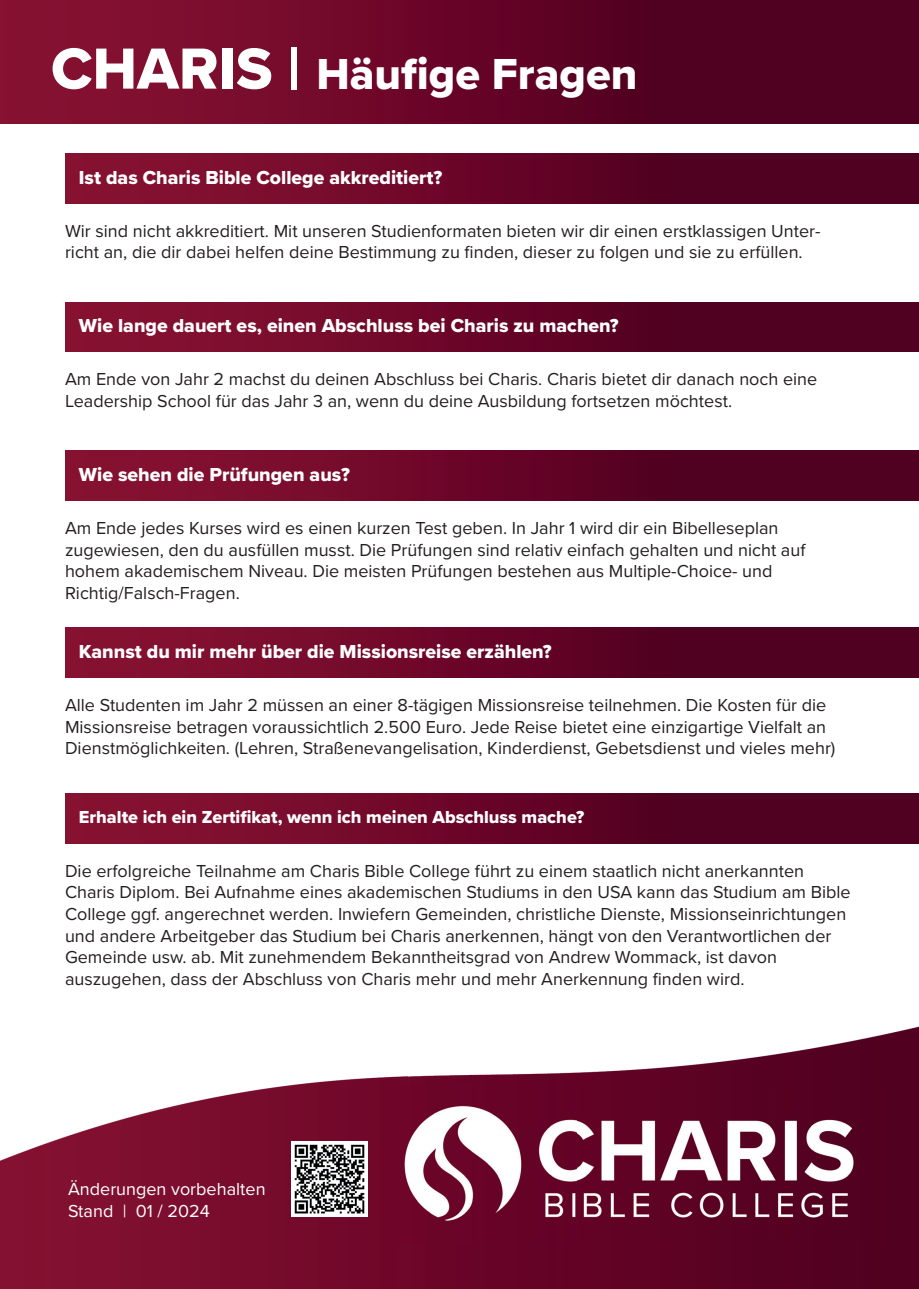
<style>
.page{position:relative;width:919px;height:1289px;background:#fff}
.page>*{position:absolute;margin:0;border:0;box-sizing:border-box;transform-origin:0 0}
.t1{font:45px "Proxima Nova Extrabld";color:#fff}
.t2{font:19.5px "Proxima Nova Extrabld";color:#fff}
.t3{font:18px/21.6px "Proxima Nova";color:#231f20}
.t4{font:18px "Proxima Nova Extrabld";color:#fff}
.t5{font:18px/21.6px "Proxima Nova";color:#fff}
.s1{font-size:60px}
</style>
<div class="page">
<div style="left:0;top:0;width:918px;height:123px;background:linear-gradient(to right,#891132,#45001c)"></div>
<img style="left:0;top:1076px;width:408px;height:212px">
<img style="left:408px;top:1026px;width:510px;height:68px">
<div style="left:868px;top:1094px;width:50px;height:194px;background:#510020"></div>
<img style="left:408px;top:1242px;width:460px;height:46px">
<img style="left:368px;top:1084px;width:525px;height:158px">
<div style="left:65px;top:153px;width:853px;height:50px;background:linear-gradient(to right,#8a1132,#45001c)"></div>
<div style="left:65px;top:302px;width:853px;height:49px;background:linear-gradient(to right,#8a1132,#45001c)"></div>
<div style="left:65px;top:450px;width:853px;height:50px;background:linear-gradient(to right,#8a1132,#45001c)"></div>
<div style="left:65px;top:628px;width:853px;height:49px;background:linear-gradient(to right,#8a1132,#45001c)"></div>
<div style="left:65px;top:793px;width:853px;height:50px;background:linear-gradient(to right,#8a1132,#45001c)"></div>
<img style="left:291px;top:1141px;width:76px;height:75px">
<h1 class="t1" style="left:51px;top:40px;width:588px"><span class="s1">CHARIS |</span> Häufige Fragen</h1>
<p class="t2" style="left:79px;top:163px;width:365px">Ist das Charis Bible College akkreditiert?</p>
<p class="t3" style="left:65px;top:219px;width:757px">Wir sind nicht akkreditiert. Mit unseren Studienformaten bieten wir dir einen erstklassigen Unter&shy;richt an, die dir dabei helfen deine Bestimmung zu finden, dieser zu folgen und sie zu erfüllen.</p>
<p class="t2" style="left:79px;top:311px;width:541px">Wie lange dauert es, einen Abschluss bei Charis zu machen?</p>
<p class="t3" style="left:65px;top:368px;width:753px">Am Ende von Jahr 2 machst du deinen Abschluss bei Charis. Charis bietet dir danach noch eine<br>Leadership School für das Jahr 3 an, wenn du deine Ausbildung fortsetzen möchtest.</p>
<p class="t2" style="left:79px;top:460px;width:272px">Wie sehen die Prüfungen aus?</p>
<p class="t3" style="left:65px;top:516px;width:742px">Am Ende jedes Kurses wird es einen kurzen Test geben. In Jahr 1 wird dir ein Bibelleseplan zugewiesen, den du ausfüllen musst. Die Prüfungen sind relativ einfach gehalten und nicht auf hohem akademischem Niveau. Die meisten Prüfungen bestehen aus Multiple-Choice- und Richtig/Falsch-Fragen.</p>
<p class="t2" style="left:79px;top:637px;width:474px">Kannst du mir mehr über die Missionsreise erzählen?</p>
<p class="t3" style="left:65px;top:693px;width:771px">Alle Studenten im Jahr 2 müssen an einer 8-tägigen Missionsreise teilnehmen. Die Kosten für die<br>Missionsreise betragen voraussichtlich 2.500 Euro. Jede Reise bietet eine einzigartige Vielfalt an<br>Dienstmöglichkeiten. (Lehren, Straßenevangelisation, Kinderdienst, Gebetsdienst und vieles mehr)</p>
<p class="t4" style="left:79px;top:803px;width:506px">Erhalte ich ein Zertifikat, wenn ich meinen Abschluss mache?</p>
<p class="t3" style="left:65px;top:859px;width:787px">Die erfolgreiche Teilnahme am Charis Bible College führt zu einem staatlich nicht anerkannten Charis Diplom. Bei Aufnahme eines akademischen Studiums in den USA kann das Studium am Bible College ggf. angerechnet werden. Inwiefern Gemeinden, christliche Dienste, Missionseinrichtungen und andere Arbeitgeber das Studium bei Charis anerkennen, hängt von den Verantwortlichen der Gemeinde usw. ab. Mit zunehmendem Bekanntheitsgrad von Andrew Wommack, ist davon auszugehen, dass der Abschluss von Charis mehr und mehr Anerkennung finden wird.</p>
<p class="t5" style="left:68px;top:1177px;width:199px">Änderungen vorbehalten<br>Stand | 01 / 2024</p>
</div>
